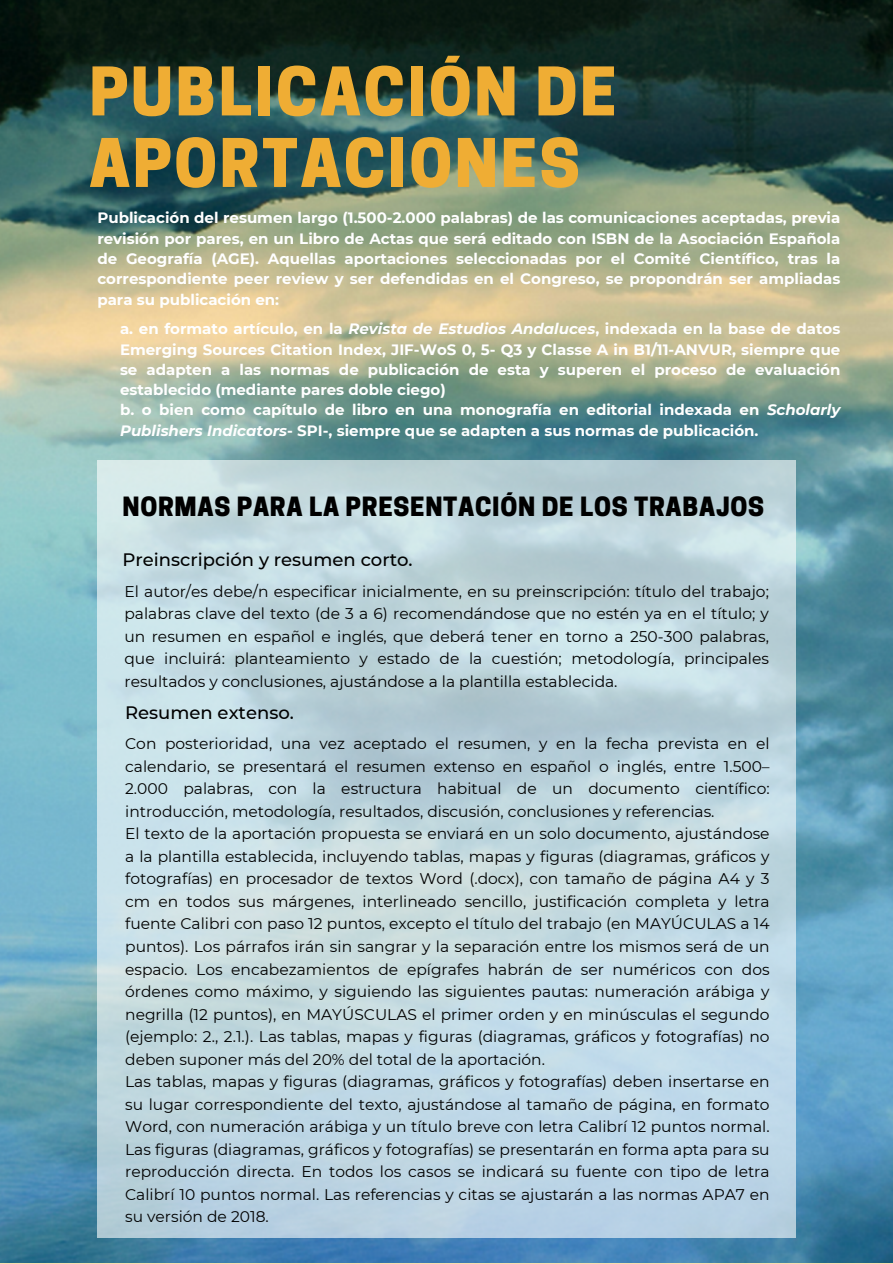
<style>
.page{position:relative;width:893px;height:1264px;background:#fff}
.page>*{position:absolute;margin:0;border:0;box-sizing:border-box;transform-origin:0 0}
.t1{font:800 62.85px/71.6px "Cooper Hewitt";letter-spacing:.04em;color:#efad34}
.t2{font:800 24.9px "Cooper Hewitt";letter-spacing:.03em;color:#000}
.t3{font:500 18px "Montserrat";color:#000}
.t4{font:15.45px/22.5px "Montserrat";color:#000;text-align:justify}
.t5{font:700 15px/20.2px "Montserrat";color:#fff;text-align:justify}
.s1{font-style:italic}
</style>
<div class="page">
<img style="left:0;top:0;width:892px;height:1262px">
<svg style="left:97px;top:460px;width:699px;height:777px;background:#c1d8e0"></svg>
<p class="t1" style="left:89px;top:64px;width:528px">PUBLICACIÓN DE<br>APORTACIONES</p>
<p class="t5" style="left:97px;top:208px;width:744px">Publicación del resumen largo (1.500-2.000 palabras) de las comunicaciones aceptadas, previa revisión por pares, en un Libro de Actas que será editado con ISBN de la Asociación Española de Geografía (AGE). Aquellas aportaciones seleccionadas por el Comité Científico, tras la correspondiente peer review y ser defendidas en el Congreso, se propondrán ser ampliadas para su publicación en:</p>
<p class="t5" style="left:120px;top:319px;width:721px">a. en formato artículo, en la <span class="s1">Revista de Estudios Andaluces</span>, indexada en la base de datos Emerging Sources Citation Index, JIF-WoS 0, 5- Q3 y Classe A in B1/11-ANVUR, siempre que se adapten a las normas de publicación de esta y superen el proceso de evaluación establecido (mediante pares doble ciego)</p>
<p class="t5" style="left:120px;top:400px;width:721px">b. o bien como capítulo de libro en una monografía en editorial indexada en <span class="s1">Scholarly<br>Publishers Indicators</span>- SPI-, siempre que se adapten a sus normas de publicación.</p>
<p class="t2" style="left:122px;top:497px;width:643px">NORMAS PARA LA PRESENTACIÓN DE LOS TRABAJOS</p>
<p class="t3" style="left:122px;top:548px;width:292px">Preinscripción y resumen corto.</p>
<p class="t4" style="left:124px;top:580px;width:646px">El autor/es debe/n especificar inicialmente, en su preinscripción: título del trabajo; palabras clave del texto (de 3 a 6) recomendándose que no estén ya en el título; y un resumen en español e inglés, que deberá tener en torno a 250-300 palabras, que incluirá: planteamiento y estado de la cuestión; metodología, principales resultados y conclusiones, ajustándose a la plantilla establecida.</p>
<p class="t3" style="left:125px;top:701px;width:170px">Resumen extenso.</p>
<p class="t4" style="left:125px;top:732px;width:646px">Con posterioridad, una vez aceptado el resumen, y en la fecha prevista en el calendario, se presentará el resumen extenso en español o inglés, entre 1.500– 2.000 palabras, con la estructura habitual de un documento científico: introducción, metodología, resultados, discusión, conclusiones y referencias.</p>
<p class="t4" style="left:125px;top:822px;width:646px">El texto de la aportación propuesta se enviará en un solo documento, ajustándose a la plantilla establecida, incluyendo tablas, mapas y figuras (diagramas, gráficos y fotografías) en procesador de textos Word (.docx), con tamaño de página A4 y 3 cm en todos sus márgenes, interlineado sencillo, justificación completa y letra fuente Calibri con paso 12 puntos, excepto el título del trabajo (en MAYÚCULAS a 14 puntos). Los párrafos irán sin sangrar y la separación entre los mismos será de un espacio. Los encabezamientos de epígrafes habrán de ser numéricos con dos órdenes como máximo, y siguiendo las siguientes pautas: numeración arábiga y negrilla (12 puntos), en MAYÚSCULAS el primer orden y en minúsculas el segundo (ejemplo: 2., 2.1.). Las tablas, mapas y figuras (diagramas, gráficos y fotografías) no deben suponer más del 20% del total de la aportación.</p>
<p class="t4" style="left:125px;top:1070px;width:646px">Las tablas, mapas y figuras (diagramas, gráficos y fotografías) deben insertarse en su lugar correspondiente del texto, ajustándose al tamaño de página, en formato Word, con numeración arábiga y un título breve con letra Calibrí 12 puntos normal.<br>Las figuras (diagramas, gráficos y fotografías) se presentarán en forma apta para su reproducción directa. En todos los casos se indicará su fuente con tipo de letra Calibrí 10 puntos normal. Las referencias y citas se ajustarán a las normas APA7 en su versión de 2018.</p>
</div>
